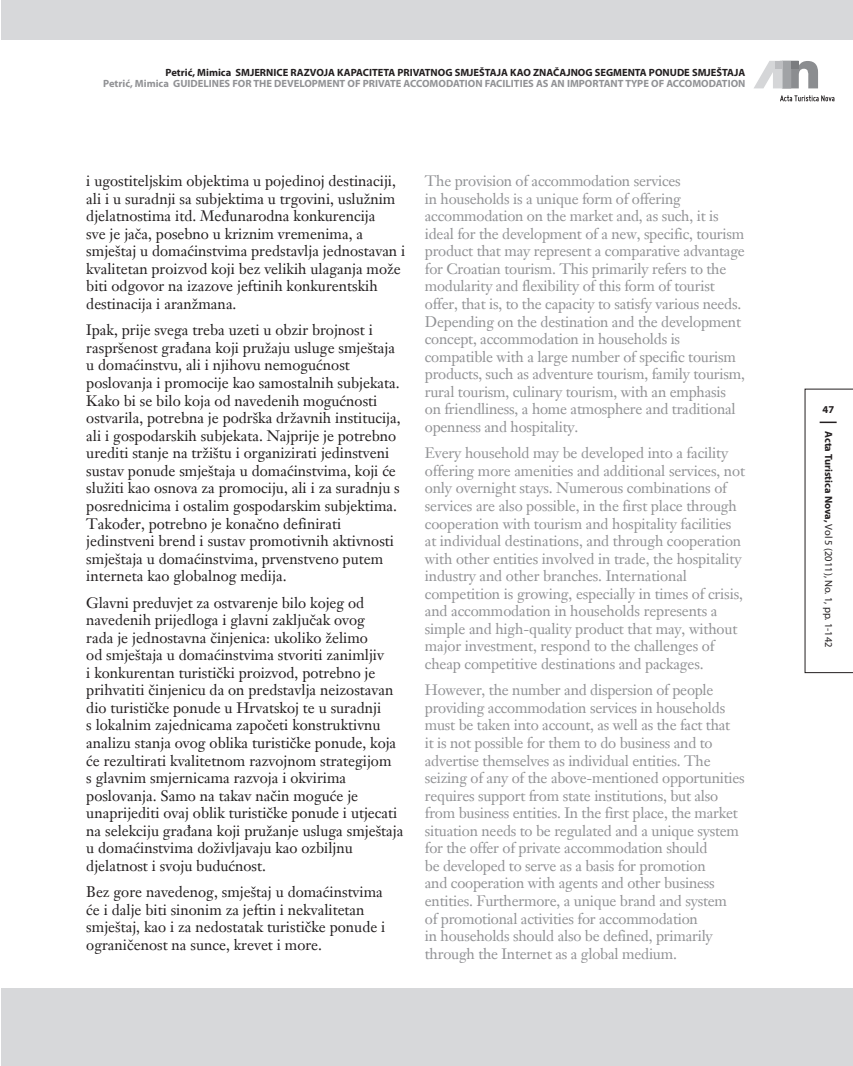
<style>
.page{position:relative;width:853px;height:1066px;background:#fff}
.page>*{position:absolute;margin:0;border:0;box-sizing:border-box;transform-origin:0 0}
.t1{font:15px/17.5px "Janson HR";letter-spacing:-.015em;color:#919295}
.t2{font:15px/17.5px "Janson HR";color:#231f20}
.t3{font:700 10.5px "Myriad Pro";color:#919295}
.t4{font:700 10.5px "Myriad Pro";color:#231f20}
.t5{font:10.5px "Myriad Pro";color:#231f20}
.s1{font-weight:700}
</style>
<div class="page">
<div style="left:1px;top:0;width:852px;height:40px;background:#d7d8da"></div>
<div style="left:1px;top:988px;width:852px;height:77px;background:#d7d8da"></div>
<svg style="left:805px;top:389px;width:48px;height:284px"></svg>
<svg style="left:780px;top:95px;width:54px;height:6px"></svg>
<svg style="left:754px;top:61px;width:64px;height:27px"></svg>
<div style="left:775px;top:61px;width:8px;height:7px;background:#bcbdc0"></div>
<p class="t4" style="left:166px;top:67px;width:581px">Petrić, Mimica SMJERNICE RAZVOJA KAPACITETA PRIVATNOG SMJEŠTAJA KAO ZNAČAJNOG SEGMENTA PONUDE SMJEŠTAJA</p>
<p class="t3" style="left:103px;top:78px;width:644px">Petrić, Mimica GUIDELINES FOR THE DEVELOPMENT OF PRIVATE ACCOMODATION FACILITIES AS AN IMPORTANT TYPE OF ACCOMODATION</p>
<p class="t2" style="left:86px;top:172px;width:321px">i ugostiteljskim objektima u pojedinoj destinaciji, ali i u suradnji sa subjektima u trgovini, uslužnim djelatnostima itd. Međunarodna konkurencija<br>sve je jača, posebno u kriznim vremenima, a smještaj u domaćinstvima predstavlja jednostavan i kvalitetan proizvod koji bez velikih ulaganja može biti odgovor na izazove jeftinih konkurentskih destinacija i aranžmana.</p>
<p class="t2" style="left:86px;top:321px;width:316px">Ipak, prije svega treba uzeti u obzir brojnost i raspršenost građana koji pružaju usluge smještaja u domaćinstvu, ali i njihovu nemogućnost poslovanja i promocije kao samostalnih subjekata.<br>Kako bi se bilo koja od navedenih mogućnosti ostvarila, potrebna je podrška državnih institucija, ali i gospodarskih subjekata. Najprije je potrebno urediti stanje na tržištu i organizirati jedinstveni sustav ponude smještaja u domaćinstvima, koji će služiti kao osnova za promociju, ali i za suradnju s posrednicima i ostalim gospodarskim subjektima.<br>Također, potrebno je konačno definirati jedinstveni brend i sustav promotivnih aktivnosti smještaja u domaćinstvima, prvenstveno putem interneta kao globalnog medija.</p>
<p class="t2" style="left:86px;top:593px;width:319px">Glavni preduvjet za ostvarenje bilo kojeg od navedenih prijedloga i glavni zaključak ovog<br>rada je jednostavna činjenica: ukoliko želimo<br>od smještaja u domaćinstvima stvoriti zanimljiv<br>i konkurentan turistički proizvod, potrebno je prihvatiti činjenicu da on predstavlja neizostavan dio turističke ponude u Hrvatskoj te u suradnji<br>s lokalnim zajednicama započeti konstruktivnu analizu stanja ovog oblika turističke ponude, koja će rezultirati kvalitetnom razvojnom strategijom<br>s glavnim smjernicama razvoja i okvirima poslovanja. Samo na takav način moguće je unaprijediti ovaj oblik turističke ponude i utjecati na selekciju građana koji pružanje usluga smještaja u domaćinstvima doživljavaju kao ozbiljnu djelatnost i svoju budućnost.</p>
<p class="t2" style="left:86px;top:883px;width:301px">Bez gore navedenog, smještaj u domaćinstvima će i dalje biti sinonim za jeftin i nekvalitetan smještaj, kao i za nedostatak turističke ponude i ograničenost na sunce, krevet i more.</p>
<p class="t1" style="left:425px;top:172px;width:322px">The provision of accommodation services<br>in households is a unique form of offering accommodation on the market and, as such, it is ideal for the development of a new, specific, tourism product that may represent a comparative advantage for Croatian tourism. This primarily refers to the modularity and flexibility of this form of tourist offer, that is, to the capacity to satisfy various needs.<br>Depending on the destination and the development concept, accommodation in households is compatible with a large number of specific tourism products, such as adventure tourism, family tourism, rural tourism, culinary tourism, with an emphasis on friendliness, a home atmosphere and traditional openness and hospitality.</p>
<p class="t1" style="left:425px;top:444px;width:322px">Every household may be developed into a facility offering more amenities and additional services, not only overnight stays. Numerous combinations of services are also possible, in the first place through cooperation with tourism and hospitality facilities at individual destinations, and through cooperation with other entities involved in trade, the hospitality industry and other branches. International competition is growing, especially in times of crisis, and accommodation in households represents a simple and high-quality product that may, without major investment, respond to the challenges of cheap competitive destinations and packages.</p>
<p class="t1" style="left:425px;top:681px;width:321px">However, the number and dispersion of people providing accommodation services in households must be taken into account, as well as the fact that<br>it is not possible for them to do business and to advertise themselves as individual entities. The seizing of any of the above-mentioned opportunities requires support from state institutions, but also from business entities. In the first place, the market situation needs to be regulated and a unique system for the offer of private accommodation should<br>be developed to serve as a basis for promotion<br>and cooperation with agents and other business entities. Furthermore, a unique brand and system<br>of promotional activities for accommodation<br>in households should also be defined, primarily through the Internet as a global medium.</p>
<p class="t4" style="left:822px;top:403px;width:13px">47</p>
<p class="t5" style="left:834px;top:431px;width:218px;rotate:90deg"><span class="s1">Acta Turistica Nova,</span> Vol 5 (2011), No. 1, pp. 1-142</p>
</div>
